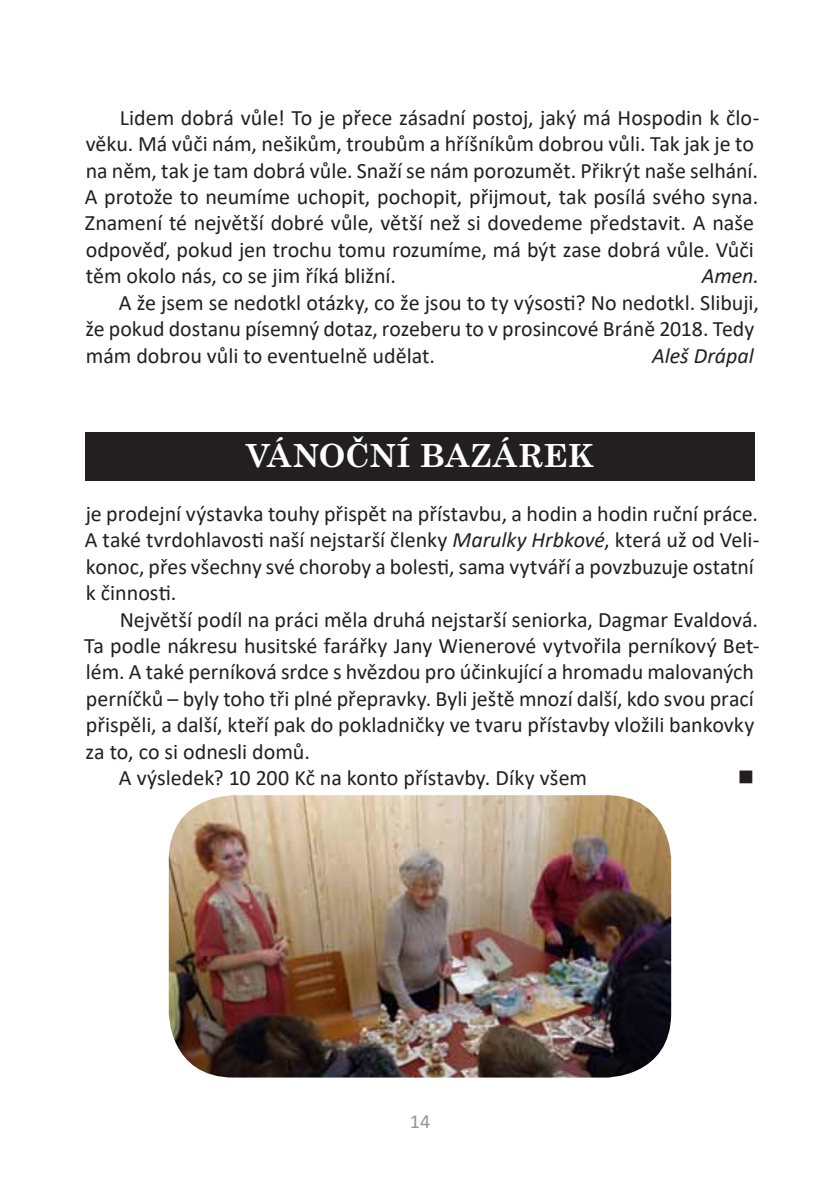
<style>
.page{position:relative;width:840px;height:1191px;background:#fff}
.page>*{position:absolute;margin:0;border:0;box-sizing:border-box;transform-origin:0 0}
.NADPIS_článku__v_čer{font:700 32px "Century Schoolbook";letter-spacing:.005em;color:#fff}
.Odstavec_po_nadpisu{font:22px/26.4px "Calibri";color:#231f20}
.t1{font:italic 22px "Calibri";color:#231f20}
.t2{font:22px "Wingdings";color:#231f20}
.t3{font:20px "Calibri";color:#939598}
.s1{font-style:italic}
</style>
<div class="page">
<div style="left:85px;top:432px;width:669px;height:48px;background:#231f20"></div>
<img style="left:169px;top:795px;width:501px;height:282px">
<p class="Odstavec_po_nadpisu" style="left:85px;top:104px;width:675px;text-indent:35px">Lidem dobrá vůle! To je přece zásadní postoj, jaký má Hospodin k člo&shy;věku. Má vůči nám, nešikům, troubům a hříšníkům dobrou vůli. Tak jak je to na něm, tak je tam dobrá vůle. Snaží se nám porozumět. Přikrýt naše selhání.<br>A protože to neumíme uchopit, pochopit, přijmout, tak posílá svého syna.<br>Znamení té největší dobré vůle, větší než si dovedeme představit. A naše odpověď, pokud jen trochu tomu rozumíme, má být zase dobrá vůle. Vůči těm okolo nás, co se jim říká bližní.</p>
<p class="t1" style="left:701px;top:261px;width:59px">Amen.</p>
<p class="Odstavec_po_nadpisu" style="left:85px;top:289px;width:674px;text-indent:33px">A že jsem se nedotkl otázky, co že jsou to ty výsosti? No nedotkl. Slibuji, že pokud dostanu písemný dotaz, rozeberu to v prosincové Bráně 2018. Tedy mám dobrou vůli to eventuelně udělat.</p>
<p class="t1" style="left:651px;top:340px;width:103px">Aleš Drápal</p>
<p class="NADPIS_článku__v_čer" style="left:246px;top:431px;width:349px">VÁNOČNÍ BAZÁREK</p>
<p class="Odstavec_po_nadpisu" style="left:85px;top:500px;width:675px">je prodejní výstavka touhy přispět na přístavbu, a hodin a hodin ruční práce.<br>A také tvrdohlavosti naší nejstarší členky <span class="s1">Marulky Hrbkové</span>, která už od Veli&shy;konoc, přes všechny své choroby a bolesti, sama vytváří a povzbuzuje ostatní k činnosti.</p>
<p class="Odstavec_po_nadpisu" style="left:84px;top:605px;width:676px;text-indent:36px">Největší podíl na práci měla druhá nejstarší seniorka, Dagmar Evaldová.<br>Ta podle nákresu husitské farářky Jany Wienerové vytvořila perníkový Bet&shy;lém. A také perníková srdce s hvězdou pro účinkující a hromadu malovaných perníčků – byly toho tři plné přepravky. Byli ještě mnozí další, kdo svou prací přispěli, a další, kteří pak do pokladničky ve tvaru přístavby vložili bankovky za to, co si odnesli domů.</p>
<p class="Odstavec_po_nadpisu" style="left:119px;top:764px;width:469px">A výsledek? 10 200 Kč na konto přístavby. Díky všem</p>
<p class="t2" style="left:737px;top:765px;width:14px">■</p>
<p class="t3" style="left:409px;top:1107px;width:22px">14</p>
</div>
